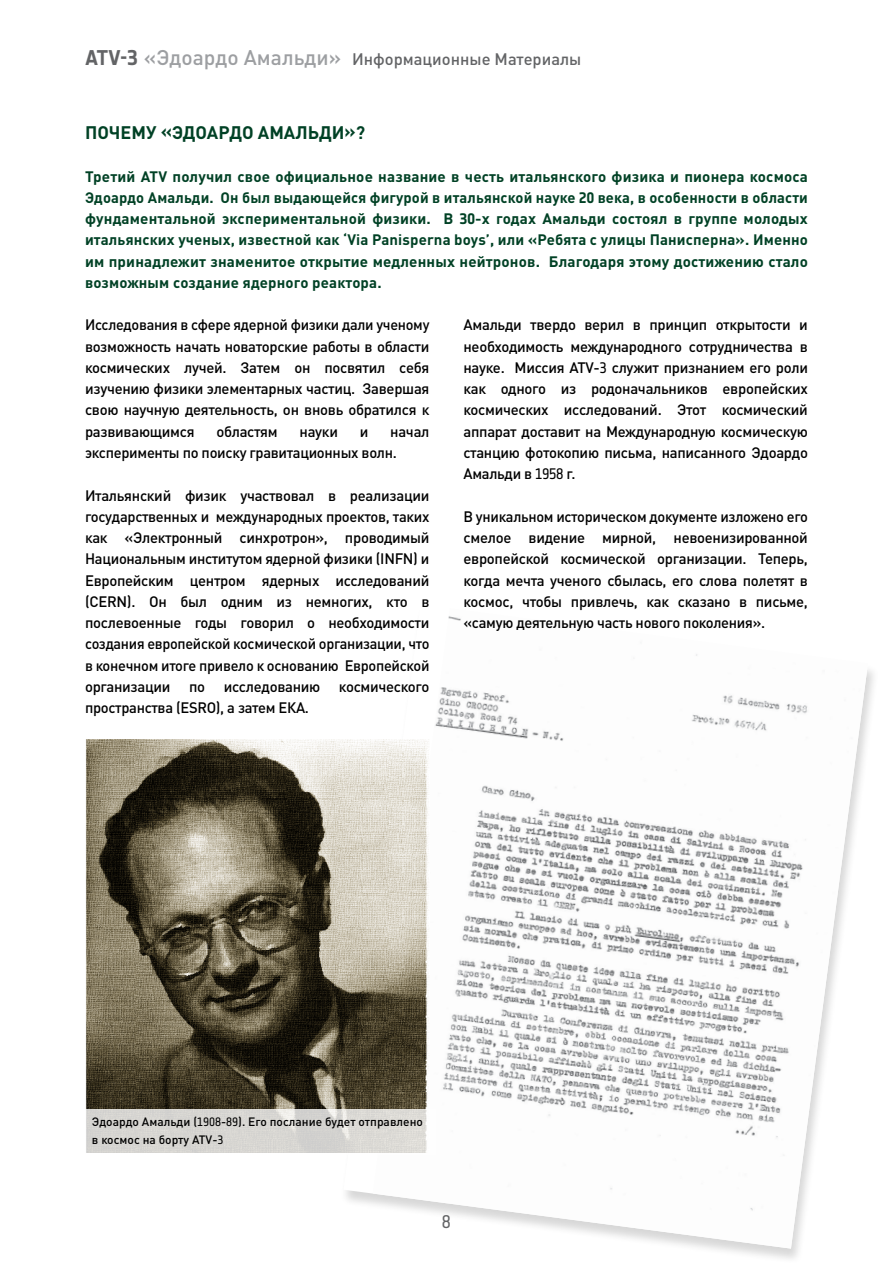
<style>
.page{position:relative;width:893px;height:1263px;background:#fff}
.page>*{position:absolute;margin:0;border:0;box-sizing:border-box;transform-origin:0 0}
.t1{font:700 18px "DIN Pro";color:#004125}
.t2{font:18px "Notes Esa";color:#636466}
.t3{font:500 16.5px "DIN Pro";color:#636466}
.t4{font:500 15px/21.3px "DIN Pro";letter-spacing:-.02em;color:#000;text-align:justify}
.t5{font:700 15px/21.3px "DIN Pro";letter-spacing:.01em;color:#004125;text-align:justify}
.t6{font:500 12px/18px "DIN Pro";color:#000}
.s1{font-family:"Notes Style Bold Tf";font-weight:400;font-size:21px}
.s2{font-family:"Notes Esa";font-weight:700;font-size:21px}
.s3{font-size:21px;color:#9d9fa2}
</style>
<div class="page">
<img style="left:373px;top:616px;width:495px;height:632px">
<img style="left:86px;top:740px;width:343px;height:369px">
<svg style="left:86px;top:1109px;width:350px;height:45px;background:#dad8d5"></svg>
<p class="t3" style="left:85px;top:49px;width:498px"><span class="s1">ATV-</span><span class="s2">3</span> <span class="s3">«Эдоардо Амальди»</span> Информационные Материалы</p>
<p class="t1" style="left:85px;top:121px;width:282px">ПОЧЕМУ «ЭДОАРДО АМАЛЬДИ»?</p>
<p class="t5" style="left:85px;top:165px;width:724px">Третий ATV получил свое официальное название в честь итальянского физика и пионера космоса Эдоардо Амальди. Он был выдающейся фигурой в итальянской науке 20 века, в особенности в области фундаментальной экспериментальной физики. В 30-х годах Амальди состоял в группе молодых итальянских ученых, известной как ‘Via Panisperna boys’, или «Ребята с улицы Панисперна». Именно им принадлежит знаменитое открытие медленных нейтронов. Благодаря этому достижению стало возможным создание ядерного реактора.</p>
<p class="t4" style="left:463px;top:314px;width:346px">Амальди твердо верил в принцип открытости и необходимость международного сотрудничества в науке. Миссия ATV-3 служит признанием его роли как одного из родоначальников европейских космических исследований. Этот космический аппарат доставит на Международную космическую станцию фотокопию письма, написанного Эдоардо Амальди в 1958 г.</p>
<p class="t4" style="left:463px;top:505px;width:346px">В уникальном историческом документе изложено его смелое видение мирной, невоенизированной европейской космической организации. Теперь, когда мечта ученого сбылась, его слова полетят в космос, чтобы привлечь, как сказано в письме, «самую деятельную часть нового поколения».</p>
<p class="t4" style="left:85px;top:314px;width:346px">Исследования в сфере ядерной физики дали ученому возможность начать новаторские работы в области космических лучей. Затем он посвятил себя изучению физики элементарных частиц. Завершая свою научную деятельность, он вновь обратился к развивающимся</p>
<p class="t4" style="left:216px;top:420px;width:63px">областям</p>
<p class="t4" style="left:300px;top:420px;width:40px">науки</p>
<p class="t4" style="left:360px;top:420px;width:10px">и</p>
<p class="t4" style="left:85px;top:420px;width:346px;text-indent:305px">начал эксперименты по поиску гравитационных волн.</p>
<p class="t4" style="left:85px;top:484px;width:346px">Итальянский физик участвовал в реализации государственных и международных проектов, таких как «Электронный синхротрон», проводимый Национальным институтом ядерной физики (INFN) и Европейским центром ядерных исследований (CERN). Он был одним из немногих, кто в послевоенные годы говорил о необходимости создания европейской космической организации, что в конечном итоге привело к основанию Европейской организации по исследованию космического пространства (ESRO), а затем ЕКА.</p>
<p class="t6" style="left:92px;top:1113px;width:332px">Эдоардо Амальди (1908-89). Его послание будет отправлено в космос на борту ATV-3</p>
<p class="t2" style="left:442px;top:1212px;width:10px">8</p>
</div>
